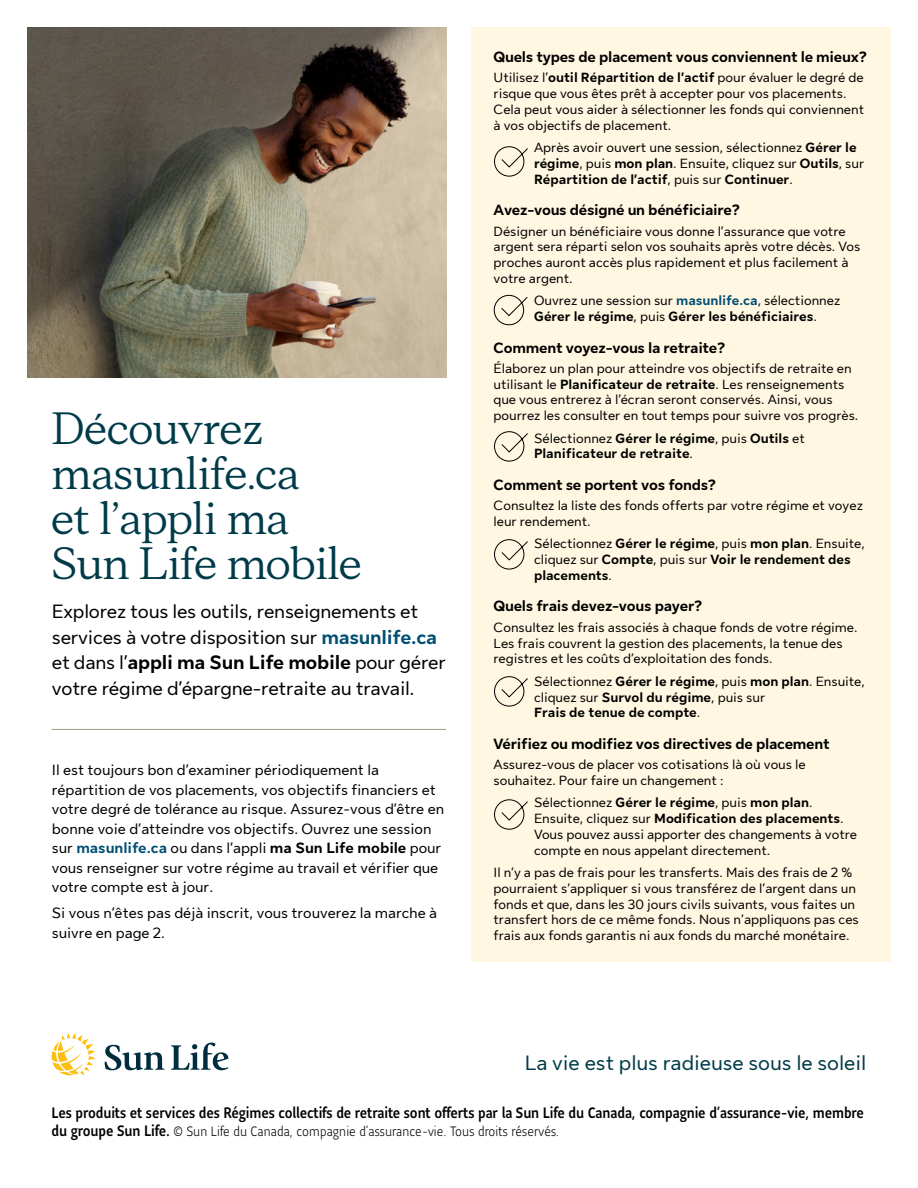
<style>
.page{position:relative;width:918px;height:1188px;background:#fff}
.page>*{position:absolute;margin:0;border:0;box-sizing:border-box;transform-origin:0 0}
.t1{font:45px/45px "Sun Life New Display";color:#003b49}
.t2{font:21px "Sun Life New Text";color:#003b49}
.t3{font:19.5px/25.5px "Sun Life New Text";letter-spacing:-.01em;color:#000}
.t4{font:15px/19.5px "Sun Life New Text";color:#000}
.t5{font:700 15px "Sun Life New Text";letter-spacing:-.015em;color:#000}
.t6{font:500 15px "Sun Life Sans Condensed";letter-spacing:-.005em;color:#000}
.t7{font:13.5px/15.8px "Sun Life New Text";color:#000}
.t8{font:700 13.5px/15.8px "Sun Life New Text";color:#000}
.t9{font:300 13.5px "Sun Life Sans Condensed";letter-spacing:.01em;color:#000}
.s1{font-weight:700;color:#004f73}
.s2{font-weight:700}
.s3{font-weight:400}
.s4{font-weight:500;font-size:15px}
</style>
<div class="page">
<img style="left:27px;top:27px;width:419px;height:351px">
<div style="left:472px;top:27px;width:419px;height:935px;background:#fff7e1"></div>
<svg style="left:494px;top:146px;width:34px;height:31px"></svg>
<svg style="left:494px;top:295px;width:34px;height:30px"></svg>
<svg style="left:494px;top:431px;width:34px;height:31px"></svg>
<svg style="left:494px;top:539px;width:34px;height:31px"></svg>
<svg style="left:494px;top:676px;width:34px;height:31px"></svg>
<svg style="left:494px;top:799px;width:34px;height:31px"></svg>
<svg style="left:105px;top:1045px;width:59px;height:25px"></svg>
<svg style="left:171px;top:1043px;width:58px;height:27px"></svg>
<svg style="left:52px;top:1033px;width:43px;height:43px"></svg>
<hr style="left:52px;top:729px;width:394px;height:1px;background:#a49c8a">
<h1 class="t1" style="left:52px;top:404px;width:311px">Découvrez masunlife.ca<br>et l’appli ma<br>Sun Life mobile</h1>
<h3 class="t3" style="left:52px;top:598px;width:396px">Explorez tous les outils, renseignements et services à votre disposition sur <span class="s1">masunlife.ca </span>et dans l’<span class="s2">appli ma Sun Life mobile</span> pour gérer votre régime d’épargne-retraite au travail.</h3>
<p class="t4" style="left:52px;top:759px;width:394px">Il est toujours bon d’examiner périodiquement la répartition de vos placements, vos objectifs financiers et votre degré de tolérance au risque. Assurez-vous d’être en bonne voie d’atteindre vos objectifs. Ouvrez une session sur <span class="s1">masunlife.ca</span> ou dans l’appli <span class="s2">ma Sun Life mobile</span> pour vous renseigner sur votre régime au travail et vérifier que votre compte est à jour.</p>
<p class="t4" style="left:52px;top:903px;width:387px">Si vous n’êtes pas déjà inscrit, vous trouverez la marche à suivre en page 2.</p>
<p class="t5" style="left:494px;top:46px;width:375px">Quels types de placement vous conviennent le mieux?</p>
<p class="t7" style="left:494px;top:69px;width:372px">Utilisez l’<span class="s2">outil Répartition de l’actif</span> pour évaluer le degré de risque que vous êtes prêt à accepter pour vos placements.<br>Cela peut vous aider à sélectionner les fonds qui conviennent à vos objectifs de placement.</p>
<p class="t7" style="left:534px;top:139px;width:332px">Après avoir ouvert une session, sélectionnez <span class="s2">Gérer le régime</span>, puis <span class="s2">mon plan</span>. Ensuite, cliquez sur <span class="s2">Outils</span>, sur<br><span class="s2">Répartition de l’actif</span>, puis sur <span class="s2">Continuer</span>.</p>
<p class="t5" style="left:494px;top:199px;width:248px">Avez-vous désigné un bénéficiaire?</p>
<p class="t7" style="left:494px;top:222px;width:368px">Désigner un bénéficiaire vous donne l’assurance que votre argent sera réparti selon vos souhaits après votre décès. Vos proches auront accès plus rapidement et plus facilement à votre argent.</p>
<p class="t7" style="left:534px;top:292px;width:308px">Ouvrez une session sur <span class="s1">masunlife.ca</span>, sélectionnez<br><span class="s2">Gérer le régime</span>, puis <span class="s2">Gérer les bénéficiaires</span>.</p>
<p class="t5" style="left:494px;top:337px;width:233px">Comment voyez-vous la retraite?</p>
<p class="t7" style="left:494px;top:360px;width:366px">Élaborez un plan pour atteindre vos objectifs de retraite en utilisant le <span class="s2">Planificateur de retraite</span>. Les renseignements que vous entrerez à l’écran seront conservés. Ainsi, vous pourrez les consulter en tout temps pour suivre vos progrès.</p>
<p class="t8" style="left:534px;top:429px;width:272px"><span class="s3">Sélectionnez</span> Gérer le régime<span class="s3">, puis</span> Outils <span class="s3">et<br></span>Planificateur de retraite<span class="s3">.</span></p>
<p class="t5" style="left:494px;top:474px;width:224px">Comment se portent vos fonds?</p>
<p class="t7" style="left:494px;top:497px;width:371px">Consultez la liste des fonds offerts par votre régime et voyez leur rendement.</p>
<p class="t8" style="left:534px;top:535px;width:332px"><span class="s3">Sélectionnez</span> Gérer le régime<span class="s3">, puis</span> mon plan<span class="s3">. Ensuite, cliquez sur</span> Compte<span class="s3">, puis sur</span> Voir le rendement des placements<span class="s3">.</span></p>
<p class="t5" style="left:494px;top:596px;width:210px">Quels frais devez-vous payer?</p>
<p class="t7" style="left:494px;top:618px;width:366px">Consultez les frais associés à chaque fonds de votre régime.<br>Les frais couvrent la gestion des placements, la tenue des registres et les coûts d’exploitation des fonds.</p>
<p class="t8" style="left:534px;top:672px;width:332px"><span class="s3">Sélectionnez</span> Gérer le régime<span class="s3">, puis</span> mon plan<span class="s3">. Ensuite, cliquez sur</span> Survol du régime<span class="s3">, puis sur<br></span>Frais de tenue de compte<span class="s3">.</span></p>
<p class="t5" style="left:494px;top:733px;width:338px">Vérifiez ou modifiez vos directives de placement</p>
<p class="t7" style="left:494px;top:756px;width:314px">Assurez-vous de placer vos cotisations là où vous le souhaitez. Pour faire un changement :</p>
<p class="t7" style="left:534px;top:794px;width:325px">Sélectionnez <span class="s2">Gérer le régime</span>, puis <span class="s2">mon plan</span>.<br>Ensuite, cliquez sur <span class="s2">Modification des placements</span>.<br>Vous pouvez aussi apporter des changements à votre compte en nous appelant directement.</p>
<p class="t7" style="left:494px;top:864px;width:367px">Il n’y a pas de frais pour les transferts. Mais des frais de 2 % pourraient s’appliquer si vous transférez de l’argent dans un fonds et que, dans les 30 jours civils suivants, vous faites un transfert hors de ce même fonds. Nous n’appliquons pas ces frais aux fonds garantis ni aux fonds du marché monétaire.</p>
<h2 class="t2" style="left:525px;top:1048px;width:343px">La vie est plus radieuse sous le soleil</h2>
<p class="t6" style="left:52px;top:1103px;width:814px">Les produits et services des Régimes collectifs de retraite sont offerts par la Sun Life du Canada, compagnie d’assurance-vie, membre</p>
<p class="t9" style="left:52px;top:1122px;width:509px"><span class="s4">du groupe Sun Life.</span> © Sun Life du Canada, compagnie d’assurance-vie. Tous droits réservés.</p>
</div>
